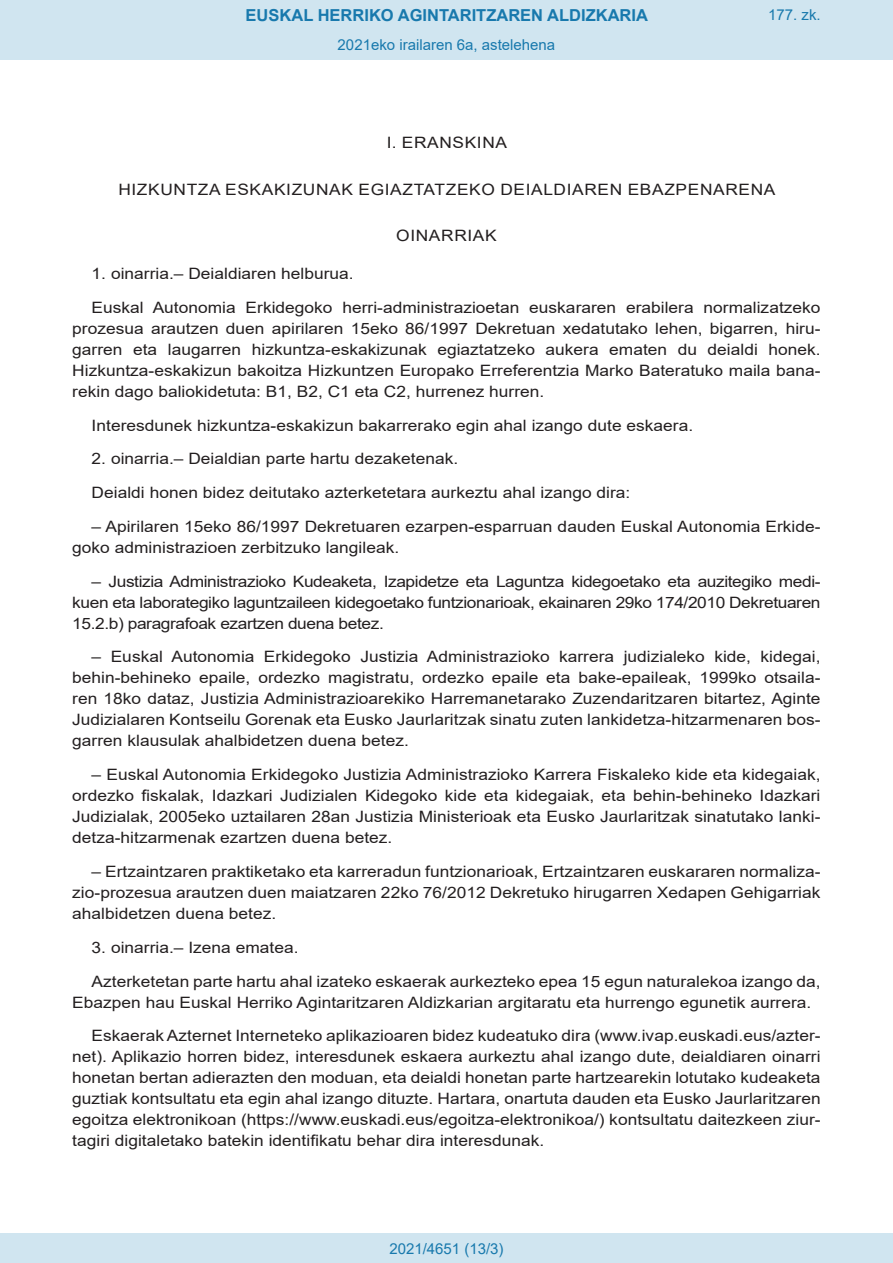
<style>
.page{position:relative;width:893px;height:1263px;background:#fff}
.page>*{position:absolute;margin:0;border:0;box-sizing:border-box;transform-origin:0 0}
.t1{font:700 16.5px "Arial";color:#1879ad}
.BOPVDetalle{font:15.6px/21px "Arial";color:#231f20;text-align:justify;scale:1.11 1}
.BOPVClave{font:15.6px "Arial";letter-spacing:.035em;color:#231f20;scale:1.11 1}
.Paginacion_Centro{font:15px "Arial";color:#1879ad}
</style>
<div class="page">
<div style="left:0;top:0;width:893px;height:60px;background:#d0e5f0"></div>
<div style="left:0;top:1233px;width:893px;height:30px;background:#d0e5f0"></div>
<p class="t1" style="left:246px;top:3px;width:404px">EUSKAL HERRIKO AGINTARITZAREN ALDIZKARIA</p>
<p class="Paginacion_Centro" style="left:338px;top:35px;width:219px">2021eko irailaren 6a, astelehena</p>
<p class="Paginacion_Centro" style="left:768px;top:5px;width:54px">177. zk.</p>
<p class="BOPVClave" style="left:387px;top:132px;width:110px">I. ERANSKINA</p>
<p class="BOPVClave" style="left:118px;top:178px;width:593px">HIZKUNTZA ESKAKIZUNAK EGIAZTATZEKO DEIALDIAREN EBAZPENARENA</p>
<p class="BOPVClave" style="left:396px;top:225px;width:92px">OINARRIAK</p>
<p class="BOPVDetalle" style="left:92px;top:263px;width:238px">1. oinarria.– Deialdiaren helburua.</p>
<p class="BOPVDetalle" style="left:72px;top:297px;width:676px;text-indent:19px">Euskal Autonomia Erkidegoko herri-administrazioetan euskararen erabilera normalizatzeko prozesua arautzen duen apirilaren 15eko 86/1997 Dekretuan xedatutako lehen, bigarren, hiru&shy;garren eta laugarren hizkuntza-eskakizunak egiaztatzeko aukera ematen du deialdi honek.<br>Hizkuntza-eskakizun bakoitza Hizkuntzen Europako Erreferentzia Marko Bateratuko maila bana&shy;rekin dago baliokidetuta: B1, B2, C1 eta C2, hurrenez hurren.</p>
<p class="BOPVDetalle" style="left:92px;top:415px;width:543px">Interesdunek hizkuntza-eskakizun bakarrerako egin ahal izango dute eskaera.</p>
<p class="BOPVDetalle" style="left:92px;top:448px;width:332px">2. oinarria.– Deialdian parte hartu dezaketenak.</p>
<p class="BOPVDetalle" style="left:92px;top:482px;width:487px">Deialdi honen bidez deitutako azterketetara aurkeztu ahal izango dira:</p>
<p class="BOPVDetalle" style="left:72px;top:516px;width:676px;text-indent:19px">– Apirilaren 15eko 86/1997 Dekretuaren ezarpen-esparruan dauden Euskal Autonomia Erkide&shy;goko administrazioen zerbitzuko langileak.</p>
<p class="BOPVDetalle" style="left:72px;top:571px;width:676px;text-indent:19px">– Justizia Administrazioko Kudeaketa, Izapidetze eta Laguntza kidegoetako eta auzitegiko medi&shy;kuen eta laborategiko laguntzaileen kidegoetako funtzionarioak, ekainaren 29ko 174/2010 Dekretuaren 15.2.b) paragrafoak ezartzen duena betez.</p>
<p class="BOPVDetalle" style="left:72px;top:646px;width:676px;text-indent:19px">– Euskal Autonomia Erkidegoko Justizia Administrazioko karrera judizialeko kide, kidegai, behin-behineko epaile, ordezko magistratu, ordezko epaile eta bake-epaileak, 1999ko otsaila&shy;ren 18ko dataz, Justizia Administrazioarekiko Harremanetarako Zuzendaritzaren bitartez, Aginte Judizialaren Kontseilu Gorenak eta Eusko Jaurlaritzak sinatu zuten lankidetza-hitzarmenaren bos&shy;garren klausulak ahalbidetzen duena betez.</p>
<p class="BOPVDetalle" style="left:72px;top:764px;width:676px;text-indent:19px">– Euskal Autonomia Erkidegoko Justizia Administrazioko Karrera Fiskaleko kide eta kidegaiak, ordezko fiskalak, Idazkari Judizialen Kidegoko kide eta kidegaiak, eta behin-behineko Idazkari Judizialak, 2005eko uztailaren 28an Justizia Ministerioak eta Eusko Jaurlaritzak sinatutako lanki&shy;detza-hitzarmenak ezartzen duena betez.</p>
<p class="BOPVDetalle" style="left:72px;top:861px;width:676px;text-indent:19px">– Ertzaintzaren praktiketako eta karreradun funtzionarioak, Ertzaintzaren euskararen normaliza&shy;zio-prozesua arautzen duen maiatzaren 22ko 76/2012 Dekretuko hirugarren Xedapen Gehigarriak ahalbidetzen duena betez.</p>
<p class="BOPVDetalle" style="left:92px;top:937px;width:188px">3. oinarria.– Izena ematea.</p>
<p class="BOPVDetalle" style="left:72px;top:970px;width:676px;text-indent:19px">Azterketetan parte hartu ahal izateko eskaerak aurkezteko epea 15 egun naturalekoa izango da,<br>Ebazpen hau Euskal Herriko Agintaritzaren Aldizkarian argitaratu eta hurrengo egunetik aurrera.</p>
<p class="BOPVDetalle" style="left:72px;top:1025px;width:676px;text-indent:19px">Eskaerak Azternet Interneteko aplikazioaren bidez kudeatuko dira (www.ivap.euskadi.eus/azter&shy;net). Aplikazio horren bidez, interesdunek eskaera aurkeztu ahal izango dute, deialdiaren oinarri honetan bertan adierazten den moduan, eta deialdi honetan parte hartzearekin lotutako kudeaketa guztiak kontsultatu eta egin ahal izango dituzte. Hartara, onartuta dauden eta Eusko Jaurlaritzaren egoitza elektronikoan (https://www.euskadi.eus/egoitza-elektronikoa/) kontsultatu daitezkeen ziur&shy;tagiri digitaletako batekin identifikatu behar dira interesdunak.</p>
<p class="Paginacion_Centro" style="left:389px;top:1238px;width:116px">2021/4651 (13/3)</p>
</div>
